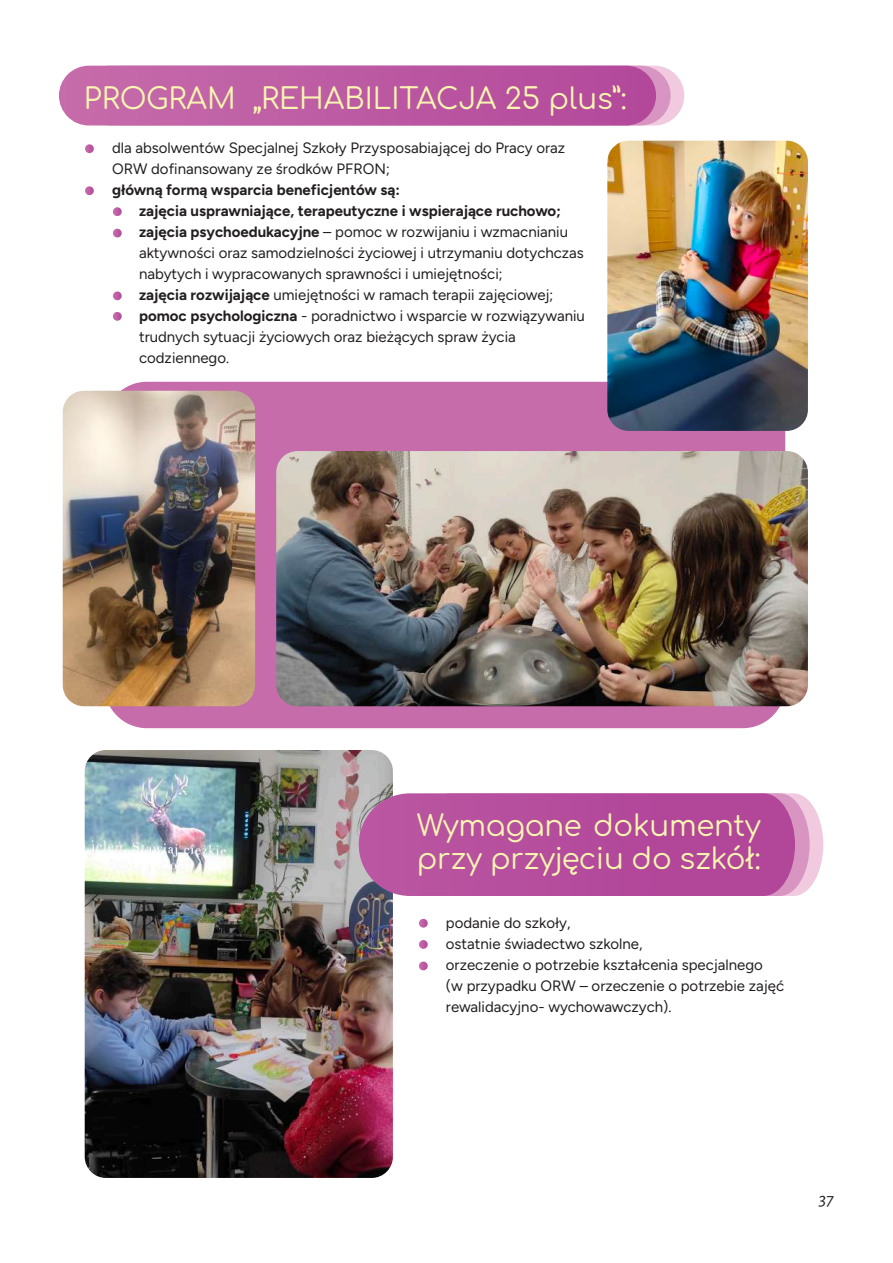
<style>
.page{position:relative;width:893px;height:1263px;background:#fff}
.page>*{position:absolute;margin:0;border:0;box-sizing:border-box;transform-origin:0 0}
.t1{font:29.25px/33.6px "Comfortaa";letter-spacing:-.01em;color:#faf6b1}
.t2{font:italic 18px "Alegreya Sans";color:#231f20}
.t3{font:15px/21px "Figtree";color:#231f20}
.t4{font:700 15px "Figtree";color:#231f20}
.s1{font-weight:700}
</style>
<div class="page">
<svg style="left:59px;top:66px;width:625px;height:59px;background:#bf61a6"></svg>
<div style="left:104px;top:382px;width:681px;height:346px;background:#c66caa;border-radius:43px"></div>
<img style="left:63px;top:391px;width:192px;height:315px;border-radius:21px">
<img style="left:607px;top:141px;width:201px;height:290px;border-radius:21px">
<img style="left:276px;top:451px;width:532px;height:255px;border-radius:21px">
<img style="left:85px;top:750px;width:308px;height:428px;border-radius:21px">
<svg style="left:85px;top:144px;width:9px;height:9px"></svg>
<svg style="left:85px;top:186px;width:9px;height:9px"></svg>
<svg style="left:419px;top:919px;width:9px;height:9px"></svg>
<svg style="left:419px;top:940px;width:9px;height:9px"></svg>
<svg style="left:419px;top:961px;width:9px;height:9px"></svg>
<svg style="left:113px;top:207px;width:9px;height:9px"></svg>
<svg style="left:113px;top:229px;width:9px;height:8px"></svg>
<svg style="left:113px;top:291px;width:9px;height:9px"></svg>
<svg style="left:113px;top:312px;width:9px;height:9px"></svg>
<svg style="left:359px;top:793px;width:464px;height:103px;background:#b856a1"></svg>
<h1 class="t1" style="left:84px;top:83px;width:544px">PROGRAM „REHABILITACJA 25 plus”:</h1>
<p class="t3" style="left:112px;top:137px;width:455px;text-indent:-27px">• dla absolwentów Specjalnej Szkoły Przysposabiającej do Pracy oraz<br>ORW dofinansowany ze środków PFRON;</p>
<p class="t4" style="left:85px;top:180px;width:316px">• główną formą wsparcia beneficjentów są:</p>
<p class="t4" style="left:112px;top:201px;width:450px">• zajęcia usprawniające, terapeutyczne i wspierające ruchowo;</p>
<p class="t3" style="left:139px;top:221px;width:446px;text-indent:-27px"><span class="s1">• zajęcia psychoedukacyjne</span> – pomoc w rozwĳaniu i wzmacnianiu aktywności oraz samodzielności życiowej i utrzymaniu dotychczas nabytych i wypracowanych sprawności i umiejętności;</p>
<p class="t3" style="left:112px;top:284px;width:443px"><span class="s1">• zajęcia rozwĳające</span> umiejętności w ramach terapii zajęciowej;</p>
<p class="t3" style="left:139px;top:305px;width:447px;text-indent:-27px"><span class="s1">• pomoc psychologiczna</span> - poradnictwo i wsparcie w rozwiązywaniu trudnych sytuacji życiowych oraz bieżących spraw życia codziennego.</p>
<h1 class="t1" style="left:417px;top:809px;width:345px">Wymagane dokumenty przy przyjęciu do szkół:</h1>
<p class="t3" style="left:419px;top:912px;width:153px">• podanie do szkoły,</p>
<p class="t3" style="left:419px;top:933px;width:225px">• ostatnie świadectwo szkolne,</p>
<p class="t3" style="left:446px;top:954px;width:340px;text-indent:-27px">• orzeczenie o potrzebie kształcenia specjalnego<br>(w przypadku ORW – orzeczenie o potrzebie zajęć rewalidacyjno- wychowawczych).</p>
<p class="t2" style="left:819px;top:1190px;width:16px">37</p>
</div>
